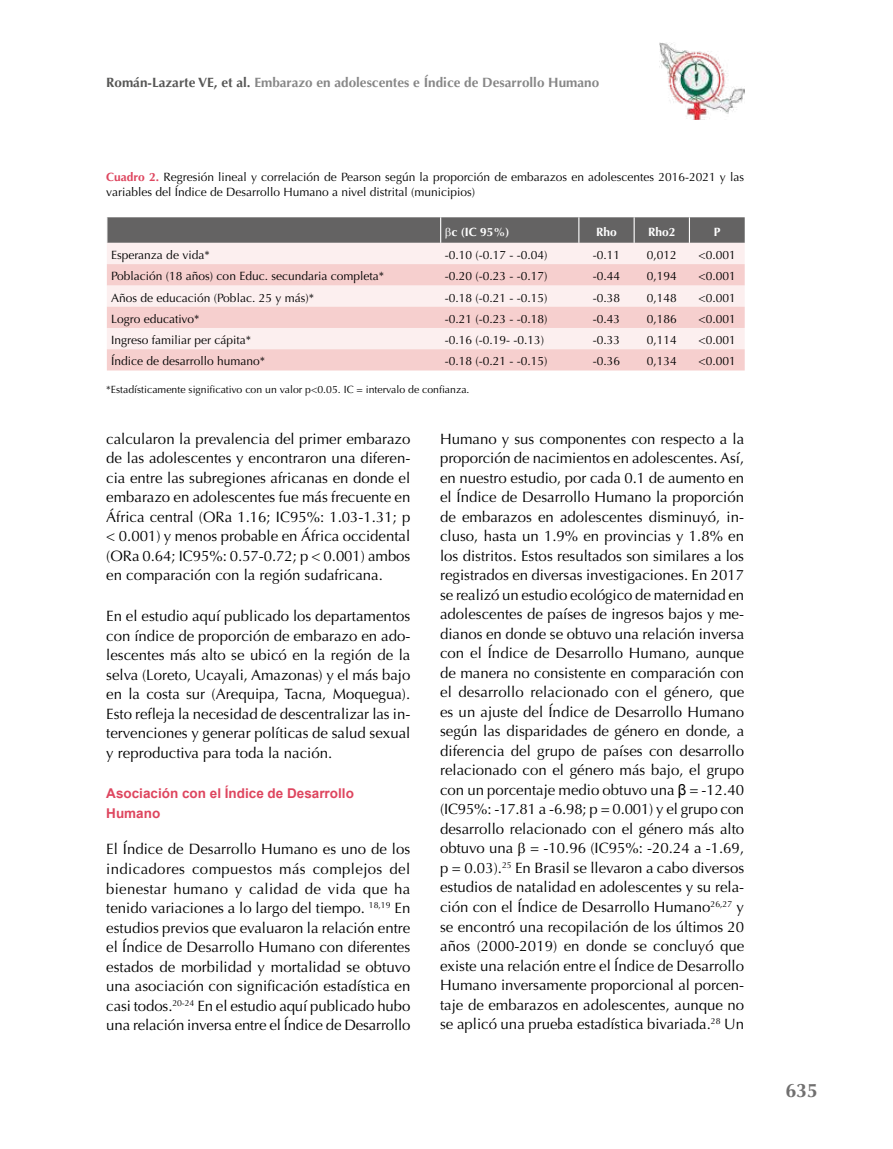
<style>
.page{position:relative;width:893px;height:1149px;background:#fff}
.page>*{position:absolute;margin:0;border:0;box-sizing:border-box;transform-origin:0 0}
.t1{font:700 19.5px "Optima";color:#706f6f}
.t2{font:15px/19.5px "Optima";color:#000;text-align:justify}
.t3{font:700 13.5px "Optima";color:#878787}
.t4{font:700 13.5px/19.5px "Arial";color:#de465f}
.t5{font:12px/15px "Optima";color:#000}
.t6{font:700 12px "Optima";color:#fff}
.t7{font:10.5px "Optima";color:#000}
.s1{color:#575756}
.s2{font-weight:700;color:#de465f}
.s3{font-family:"Arial"}
</style>
<div class="page">
<div style="left:107px;top:243px;width:638px;height:21px;background:#fcefef"></div>
<svg style="left:107px;top:264px;width:638px;height:106px;fill:#f6cfce"></svg>
<img style="left:659px;top:43px;width:85px;height:76px">
<svg style="left:107px;top:217px;width:638px;height:26px;background:#686767"></svg>
<p class="t3" style="left:106px;top:74px;width:494px"><span class="s1">Román-Lazarte VE, et al.</span> Embarazo en adolescentes e Índice de Desarrollo Humano</p>
<p class="t5" style="left:106px;top:170px;width:639px"><span class="s2">Cuadro 2.</span> Regresión lineal y correlación de Pearson según la proporción de embarazos en adolescentes 2016-2021 y las variables del Índice de Desarrollo Humano a nivel distrital (municipios)</p>
<p class="t6" style="left:451px;top:224px;width:60px">c (IC 95%)</p>
<p class="t6" style="left:596px;top:224px;width:22px">Rho</p>
<p class="t6" style="left:648px;top:224px;width:29px">Rho2</p>
<p class="t6" style="left:714px;top:224px;width:8px">P</p>
<p class="t5" style="left:111px;top:247px;width:100px">Esperanza de vida*</p>
<p class="t5" style="left:445px;top:247px;width:104px">-0.10 (-0.17 - -0.04)</p>
<p class="t5" style="left:593px;top:247px;width:29px">-0.11</p>
<p class="t5" style="left:647px;top:247px;width:32px">0,012</p>
<p class="t5" style="left:698px;top:247px;width:39px">&lt;0.001</p>
<p class="t5" style="left:111px;top:269px;width:274px">Población (18 años) con Educ. secundaria completa*</p>
<p class="t5" style="left:445px;top:269px;width:104px">-0.20 (-0.23 - -0.17)</p>
<p class="t5" style="left:593px;top:269px;width:29px">-0.44</p>
<p class="t5" style="left:647px;top:269px;width:32px">0,194</p>
<p class="t5" style="left:698px;top:269px;width:39px">&lt;0.001</p>
<p class="t5" style="left:111px;top:290px;width:204px">Años de educación (Poblac. 25 y más)*</p>
<p class="t5" style="left:445px;top:290px;width:104px">-0.18 (-0.21 - -0.15)</p>
<p class="t5" style="left:593px;top:290px;width:29px">-0.38</p>
<p class="t5" style="left:647px;top:290px;width:32px">0,148</p>
<p class="t5" style="left:698px;top:290px;width:39px">&lt;0.001</p>
<p class="t5" style="left:111px;top:311px;width:90px">Logro educativo*</p>
<p class="t5" style="left:445px;top:311px;width:104px">-0.21 (-0.23 - -0.18)</p>
<p class="t5" style="left:593px;top:311px;width:29px">-0.43</p>
<p class="t5" style="left:647px;top:311px;width:32px">0,186</p>
<p class="t5" style="left:698px;top:311px;width:39px">&lt;0.001</p>
<p class="t5" style="left:111px;top:332px;width:142px">Ingreso familiar per cápita*</p>
<p class="t5" style="left:445px;top:332px;width:101px">-0.16 (-0.19- -0.13)</p>
<p class="t5" style="left:593px;top:332px;width:29px">-0.33</p>
<p class="t5" style="left:647px;top:332px;width:32px">0,114</p>
<p class="t5" style="left:698px;top:332px;width:39px">&lt;0.001</p>
<p class="t5" style="left:111px;top:354px;width:156px">Índice de desarrollo humano*</p>
<p class="t5" style="left:445px;top:354px;width:104px">-0.18 (-0.21 - -0.15)</p>
<p class="t5" style="left:593px;top:354px;width:29px">-0.36</p>
<p class="t5" style="left:647px;top:354px;width:32px">0,134</p>
<p class="t5" style="left:698px;top:354px;width:39px">&lt;0.001</p>
<p class="t7" style="left:106px;top:383px;width:365px">*Estadísticamente significativo con un valor p&lt;0.05. IC = intervalo de confianza.</p>
<p class="t2" style="left:106px;top:429px;width:306px">calcularon la prevalencia del primer embarazo de las adolescentes y encontraron una diferen&shy;cia entre las subregiones africanas en donde el embarazo en adolescentes fue más frecuente en África central (ORa 1.16; IC95%: 1.03-1.31; p &lt; 0.001) y menos probable en África occidental (ORa 0.64; IC95%: 0.57-0.72; p &lt; 0.001) ambos en comparación con la región sudafricana.</p>
<p class="t2" style="left:106px;top:606px;width:306px">En el estudio aquí publicado los departamentos con índice de proporción de embarazo en ado&shy;lescentes más alto se ubicó en la región de la selva (Loreto, Ucayali, Amazonas) y el más bajo en la costa sur (Arequipa, Tacna, Moquegua).<br>Esto refleja la necesidad de descentralizar las in&shy;tervenciones y generar políticas de salud sexual y reproductiva para toda la nación.</p>
<p class="t4" style="left:106px;top:784px;width:249px">Asociación con el Índice de Desarrollo<br>Humano</p>
<p class="t2" style="left:106px;top:839px;width:306px">El Índice de Desarrollo Humano es uno de los indicadores compuestos más complejos del bienestar humano y calidad de vida que ha tenido variaciones a lo largo del tiempo. <sup>18,19</sup> En estudios previos que evaluaron la relación entre el Índice de Desarrollo Humano con diferentes estados de morbilidad y mortalidad se obtuvo una asociación con significación estadística en casi todos.<sup>20-24</sup> En el estudio aquí publicado hubo una relación inversa entre el Índice de Desarrollo</p>
<p class="t2" style="left:440px;top:429px;width:306px">Humano y sus componentes con respecto a la proporción de nacimientos en adolescentes. Así, en nuestro estudio, por cada 0.1 de aumento en el Índice de Desarrollo Humano la proporción de embarazos en adolescentes disminuyó, in&shy;cluso, hasta un 1.9% en provincias y 1.8% en los distritos. Estos resultados son similares a los registrados en diversas investigaciones. En 2017 se realizó un estudio ecológico de maternidad en adolescentes de países de ingresos bajos y me&shy;dianos en donde se obtuvo una relación inversa con el Índice de Desarrollo Humano, aunque de manera no consistente en comparación con el desarrollo relacionado con el género, que es un ajuste del Índice de Desarrollo Humano según las disparidades de género en donde, a diferencia del grupo de países con desarrollo relacionado con el género más bajo, el grupo con un porcentaje medio obtuvo una <span class="s3">β</span> = -12.40 (IC95%: -17.81 a -6.98; p = 0.001) y el grupo con desarrollo relacionado con el género más alto obtuvo una = -10.96 (IC95%: -20.24 a -1.69, p = 0.03).<sup>25</sup> En Brasil se llevaron a cabo diversos estudios de natalidad en adolescentes y su rela&shy;ción con el Índice de Desarrollo Humano<sup>26,27</sup> y se encontró una recopilación de los últimos 20 años (2000-2019) en donde se concluyó que existe una relación entre el Índice de Desarrollo Humano inversamente proporcional al porcen&shy;taje de embarazos en adolescentes, aunque no se aplicó una prueba estadística bivariada.<sup>28</sup> Un</p>
<h1 class="t1" style="left:785px;top:1079px;width:34px">635</h1>
</div>
